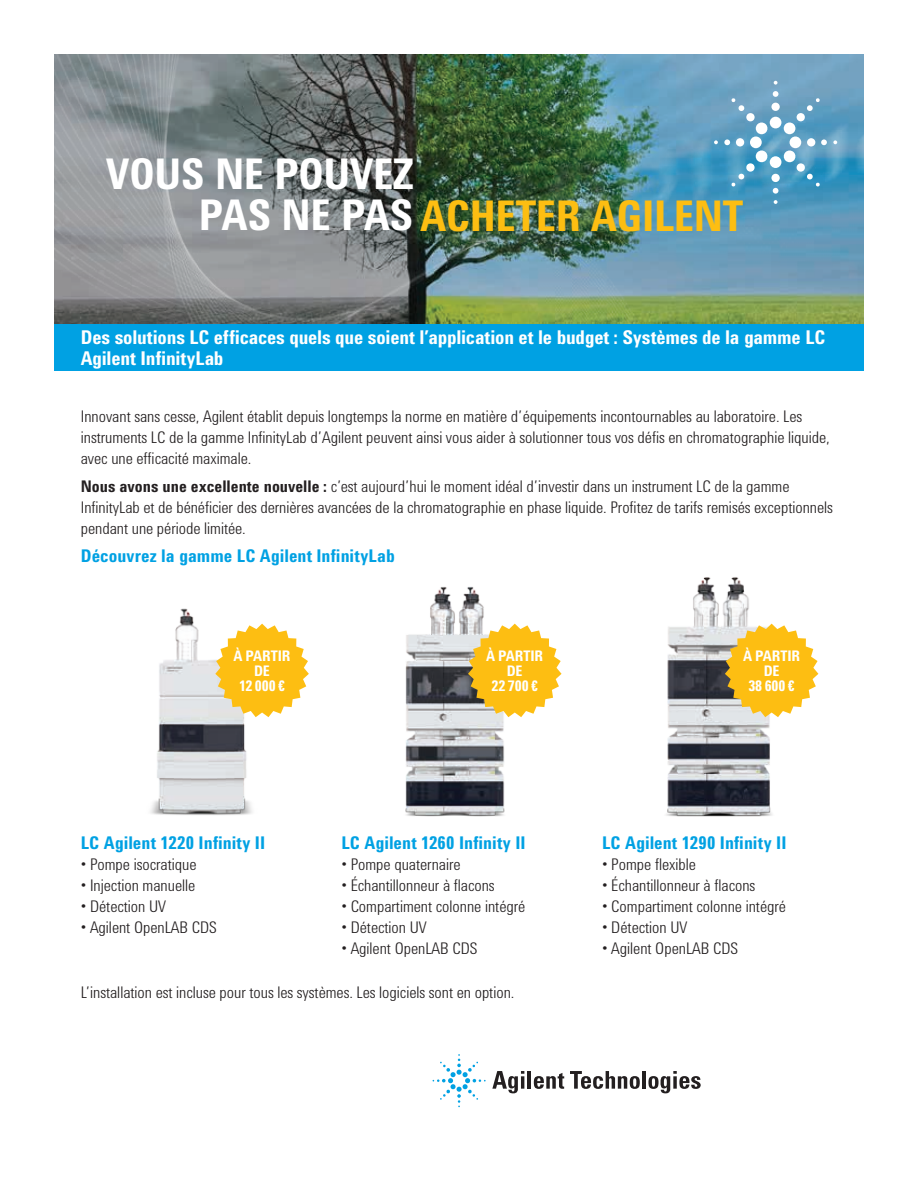
<style>
.page{position:relative;width:918px;height:1188px;background:#fff}
.page>*{position:absolute;margin:0;border:0;box-sizing:border-box;transform-origin:0 0}
.t1{font:700 43.5px "Agilent Condensed CFF";letter-spacing:-.01em;color:#fdbe12}
.t2{font:700 43.5px "Agilent Condensed CFF";letter-spacing:-.01em;color:#fff}
.t3{font:700 19.5px/21px "Agilent Condensed CFF";letter-spacing:-.01em;color:#fff}
.t4{font:700 18px "Agilent Condensed CFF";color:#00a1e3}
.t5{font:300 16.5px/21px "Agilent Condensed CFF";color:#231f20}
.t6{font:700 15px/15px "Agilent Condensed CFF";color:#fff;text-align:center}
.s1{color:#fff}
.s2{font-weight:700}
</style>
<div class="page">
<svg style="left:492px;top:1071px;width:32px;height:22px"></svg>
<hr style="left:528px;top:1071px;width:3px;height:18px;background:#231f20">
<svg style="left:534px;top:1073px;width:30px;height:16px"></svg>
<svg style="left:570px;top:1071px;width:70px;height:18px"></svg>
<hr style="left:642px;top:1071px;width:4px;height:18px;background:#231f20">
<svg style="left:648px;top:1071px;width:53px;height:22px"></svg>
<svg style="left:433px;top:1054px;width:53px;height:53px"></svg>
<img style="left:405px;top:586px;width:110px;height:231px">
<svg style="left:468px;top:624px;width:94px;height:93px"></svg>
<img style="left:150px;top:608px;width:113px;height:207px">
<svg style="left:215px;top:624px;width:94px;height:93px"></svg>
<img style="left:666px;top:577px;width:106px;height:240px">
<svg style="left:725px;top:624px;width:93px;height:93px;background:#f4c84e"></svg>
<img style="left:54px;top:54px;width:217px;height:270px">
<img style="left:271px;top:54px;width:593px;height:270px">
<svg style="left:774px;top:81px;width:4px;height:4px"></svg>
<svg style="left:833px;top:140px;width:4px;height:4px"></svg>
<svg style="left:774px;top:200px;width:4px;height:4px"></svg>
<svg style="left:714px;top:140px;width:4px;height:4px"></svg>
<svg style="left:724px;top:91px;width:103px;height:103px;background:#6da9c9"></svg>
<div style="left:54px;top:324px;width:810px;height:47px;background:#00a1e3"></div>
<h1 class="t2" style="left:106px;top:141px;width:309px">VOUS NE POUVEZ</h1>
<h1 class="t1" style="left:199px;top:183px;width:546px"><span class="s1">PAS NE PAS</span> ACHETER AGILENT</h1>
<p class="t3" style="left:81px;top:326px;width:746px">Des solutions LC efficaces quels que soient l’application et le budget : Systèmes de la gamme LC<br>Agilent InfinityLab</p>
<p class="t5" style="left:81px;top:404px;width:751px">Innovant sans cesse, Agilent établit depuis longtemps la norme en matière d’équipements incontournables au laboratoire. Les instruments LC de la gamme InfinityLab d’Agilent peuvent ainsi vous aider à solutionner tous vos défis en chromatographie liquide, avec une efficacité maximale.</p>
<p class="t5" style="left:81px;top:474px;width:754px"><span class="s2">Nous avons une excellente nouvelle :</span> c’est aujourd’hui le moment idéal d’investir dans un instrument LC de la gamme<br>InfinityLab et de bénéficier des dernières avancées de la chromatographie en phase liquide. Profitez de tarifs remisés exceptionnels pendant une période limitée.</p>
<p class="t4" style="left:81px;top:543px;width:316px">Découvrez la gamme LC Agilent InfinityLab</p>
<p class="t6" style="left:234px;top:648px;width:58px">À PARTIR<br>DE<br>12 000 €</p>
<p class="t6" style="left:486px;top:648px;width:58px">À PARTIR<br>DE<br>22 700 €</p>
<p class="t4" style="left:81px;top:829px;width:186px">LC Agilent 1220 Infinity II</p>
<p class="t5" style="left:81px;top:852px;width:117px">• Pompe isocratique</p>
<p class="t5" style="left:81px;top:873px;width:116px">• Injection manuelle</p>
<p class="t5" style="left:81px;top:894px;width:87px">• Détection UV</p>
<p class="t5" style="left:81px;top:915px;width:138px">• Agilent OpenLAB CDS</p>
<p class="t4" style="left:341px;top:829px;width:186px">LC Agilent 1260 Infinity II</p>
<p class="t5" style="left:341px;top:852px;width:121px">• Pompe quaternaire</p>
<p class="t5" style="left:341px;top:873px;width:155px">• Échantillonneur à flacons</p>
<p class="t5" style="left:341px;top:894px;width:185px">• Compartiment colonne intégré</p>
<p class="t5" style="left:341px;top:915px;width:87px">• Détection UV</p>
<p class="t5" style="left:341px;top:936px;width:138px">• Agilent OpenLAB CDS</p>
<p class="t5" style="left:81px;top:981px;width:435px">L’installation est incluse pour tous les systèmes. Les logiciels sont en option.</p>
<p class="t6" style="left:743px;top:648px;width:58px">À PARTIR<br>DE<br>38 600 €</p>
<p class="t4" style="left:602px;top:829px;width:186px">LC Agilent 1290 Infinity II</p>
<p class="t5" style="left:602px;top:852px;width:95px">• Pompe flexible</p>
<p class="t5" style="left:602px;top:873px;width:155px">• Échantillonneur à flacons</p>
<p class="t5" style="left:602px;top:894px;width:185px">• Compartiment colonne intégré</p>
<p class="t5" style="left:602px;top:915px;width:87px">• Détection UV</p>
<p class="t5" style="left:602px;top:936px;width:138px">• Agilent OpenLAB CDS</p>
</div>
